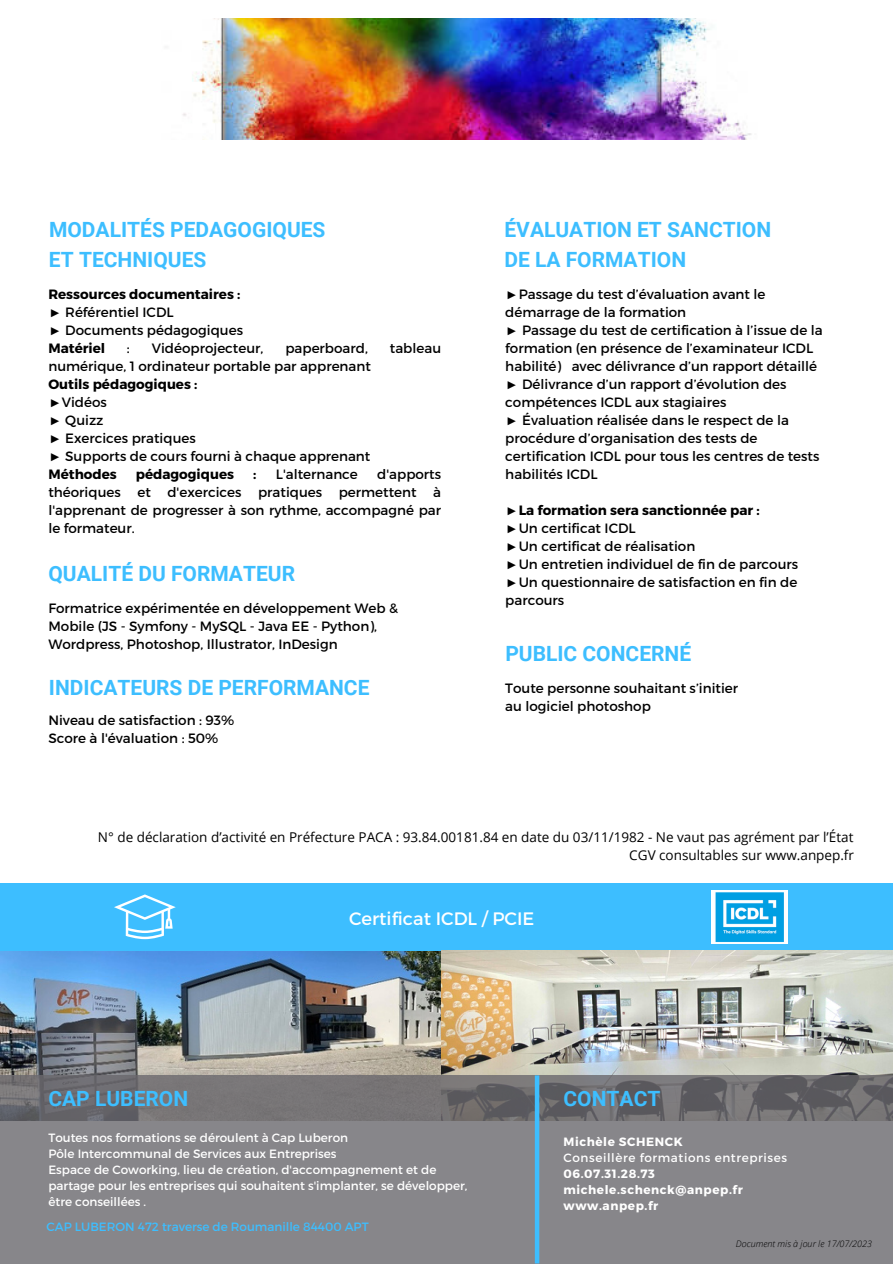
<style>
.page{position:relative;width:893px;height:1264px;background:#fff}
.page>*{position:absolute;margin:0;border:0;box-sizing:border-box;transform-origin:0 0}
.t1{font:700 21px "Roboto";color:#3dbeff}
.t2{font:18px "Montserrat";color:#fff}
.t3{font:13.5px/18px "Montserrat";color:#000}
.t4{font:13.5px "Open Sans";color:#000}
.t5{font:700 13.5px "Montserrat";color:#000}
.t6{font:12px/16px "Montserrat";color:#fff}
.t7{font:700 12px "Montserrat";letter-spacing:.05em;color:#fff}
.t8{font:12px "Montserrat";color:#3dbeff}
.t9{font:12px "Montserrat";letter-spacing:.05em;color:#fff}
.t10{font:italic 300 9px "Open Sans";color:#000}
.s1{font-family:"Liberation Serif"}
.s2{font-family:"Liberation Serif";font-weight:400}
</style>
<div class="page">
<img style="left:0;top:950px;width:441px;height:125px">
<img style="left:182px;top:18px;width:570px;height:122px">
<div style="left:0;top:883px;width:892px;height:67px;background:#3dbeff"></div>
<svg style="left:114px;top:894px;width:62px;height:45px"></svg>
<img style="left:441px;top:950px;width:451px;height:125px">
<svg style="left:0;top:1075px;width:892px;height:188px;background:#817f83"></svg>
<img style="left:711px;top:890px;width:76px;height:53px">
<div style="left:534px;top:1075px;width:5px;height:188px;background:#3dbeff"></div>
<p class="t1" style="left:49px;top:218px;width:278px">MODALITÉS PEDAGOGIQUES</p>
<p class="t1" style="left:49px;top:247px;width:159px">ET TECHNIQUES</p>
<p class="t5" style="left:48px;top:285px;width:193px">Ressources documentaires :</p>
<p class="t3" style="left:48px;top:303px;width:127px"><span class="s1">►</span> Référentiel ICDL</p>
<p class="t3" style="left:48px;top:321px;width:196px"><span class="s1">►</span> Documents pédagogiques</p>
<p class="t5" style="left:48px;top:339px;width:58px">Matériel</p>
<p class="t3" style="left:127px;top:339px;width:4px">:</p>
<p class="t3" style="left:152px;top:339px;width:113px">Vidéoprojecteur,</p>
<p class="t3" style="left:285px;top:339px;width:84px">paperboard,</p>
<p class="t3" style="left:390px;top:339px;width:53px">tableau</p>
<p class="t3" style="left:48px;top:357px;width:324px">numérique, 1 ordinateur portable par apprenant</p>
<p class="t5" style="left:48px;top:375px;width:150px">Outils pédagogiques :</p>
<p class="t3" style="left:48px;top:393px;width:60px"><span class="s1">►</span>Vidéos</p>
<p class="t3" style="left:48px;top:411px;width:57px"><span class="s1">►</span> Quizz</p>
<p class="t3" style="left:48px;top:429px;width:149px"><span class="s1">►</span> Exercices pratiques</p>
<p class="t3" style="left:48px;top:447px;width:323px"><span class="s1">►</span> Supports de cours fourni à chaque apprenant</p>
<p class="t5" style="left:48px;top:465px;width:70px">Méthodes</p>
<p class="t5" style="left:136px;top:465px;width:100px">pédagogiques</p>
<p class="t5" style="left:253px;top:465px;width:5px">:</p>
<p class="t3" style="left:276px;top:465px;width:84px">L'alternance</p>
<p class="t3" style="left:48px;top:465px;width:394px;text-align:justify;text-indent:329px">d'apports théoriques et d'exercices pratiques permettent à l'apprenant de progresser à son rythme, accompagné par le formateur.</p>
<p class="t1" style="left:48px;top:562px;width:248px">QUALITÉ DU FORMATEUR</p>
<p class="t3" style="left:48px;top:598px;width:351px">Formatrice expérimentée en développement Web &amp;<br>Mobile (JS - Symfony - MySQL - Java EE - Python),<br>Wordpress, Photoshop, Illustrator, InDesign</p>
<p class="t1" style="left:49px;top:676px;width:322px">INDICATEURS DE PERFORMANCE</p>
<p class="t3" style="left:48px;top:710px;width:187px">Niveau de satisfaction : 93%</p>
<p class="t3" style="left:48px;top:728px;width:171px">Score à l'évaluation : 50%</p>
<p class="t1" style="left:504px;top:218px;width:268px">ÉVALUATION ET SANCTION</p>
<p class="t1" style="left:504px;top:247px;width:183px">DE LA FORMATION</p>
<p class="t3" style="left:505px;top:285px;width:261px"><span class="s1">►</span>Passage du test d’évaluation avant le démarrage de la formation</p>
<p class="t3" style="left:505px;top:321px;width:319px"><span class="s1">►</span> Passage du test de certification à l’issue de la formation (en présence de l’examinateur ICDL habilité) avec délivrance d’un rapport détaillé</p>
<p class="t3" style="left:505px;top:375px;width:283px"><span class="s1">►</span> Délivrance d’un rapport d’évolution des compétences ICDL aux stagiaires</p>
<p class="t3" style="left:505px;top:411px;width:315px"><span class="s1">►</span> Évaluation réalisée dans le respect de la procédure d’organisation des tests de certification ICDL pour tous les centres de tests habilités ICDL</p>
<p class="t5" style="left:505px;top:501px;width:256px"><span class="s2">►</span>La formation sera sanctionnée par :</p>
<p class="t3" style="left:505px;top:519px;width:132px"><span class="s1">►</span>Un certificat ICDL</p>
<p class="t3" style="left:505px;top:537px;width:191px"><span class="s1">►</span>Un certificat de réalisation</p>
<p class="t3" style="left:505px;top:555px;width:294px"><span class="s1">►</span>Un entretien individuel de fin de parcours</p>
<p class="t3" style="left:505px;top:573px;width:293px"><span class="s1">►</span>Un questionnaire de satisfaction en fin de parcours</p>
<p class="t1" style="left:505px;top:641px;width:187px">PUBLIC CONCERNÉ</p>
<p class="t3" style="left:505px;top:678px;width:234px">Toute personne souhaitant s’initier</p>
<p class="t3" style="left:505px;top:696px;width:147px">au logiciel photoshop</p>
<p class="t4" style="left:98px;top:827px;width:757px">N° de déclaration d’activité en Préfecture PACA : 93.84.00181.84 en date du 03/11/1982 - Ne vaut pas agrément par l’État</p>
<p class="t4" style="left:629px;top:845px;width:226px">CGV consultables sur www.anpep.fr</p>
<p class="t2" style="left:349px;top:907px;width:187px">Certificat ICDL / PCIE</p>
<p class="t1" style="left:48px;top:1086px;width:141px">CAP LUBERON</p>
<p class="t6" style="left:48px;top:1128px;width:301px">Toutes nos formations se déroulent à Cap Luberon</p>
<p class="t6" style="left:48px;top:1144px;width:289px">Pôle Intercommunal de Services aux Entreprises</p>
<p class="t6" style="left:48px;top:1160px;width:420px">Espace de Coworking, lieu de création, d'accompagnement et de partage pour les entreprises qui souhaitent s'implanter, se développer, être conseillées .</p>
<p class="t8" style="left:46px;top:1218px;width:323px">CAP LUBERON 472 traverse de Roumanille 84400 APT</p>
<p class="t1" style="left:563px;top:1086px;width:98px">CONTACT</p>
<p class="t7" style="left:563px;top:1133px;width:121px">Michèle SCHENCK</p>
<p class="t9" style="left:563px;top:1149px;width:225px">Conseillère formations entreprises</p>
<p class="t7" style="left:563px;top:1165px;width:93px">06.07.31.28.73</p>
<p class="t7" style="left:563px;top:1181px;width:181px">michele.schenck@anpep.fr</p>
<p class="t7" style="left:563px;top:1197px;width:96px">www.anpep.fr</p>
<p class="t10" style="left:736px;top:1237px;width:138px">Document mis à jour le 17/07/2023</p>
</div>
